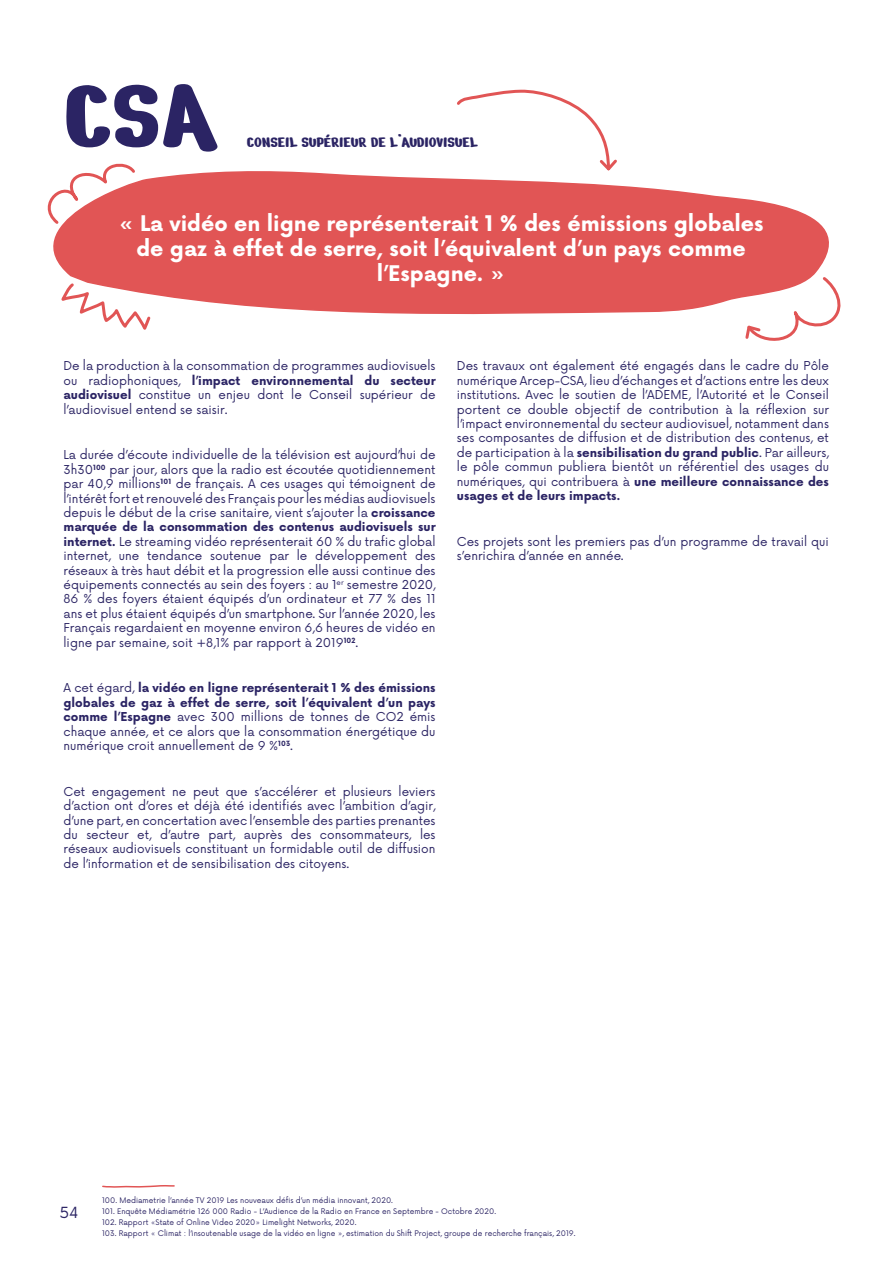
<style>
.page{position:relative;width:893px;height:1263px;background:#fff}
.page>*{position:absolute;margin:0;border:0;box-sizing:border-box;transform-origin:0 0}
.t1{font:108px "Nerko One";color:#2b2464}
.t2{font:700 21px/25.2px "Now Alt";color:#fff;text-align:center}
.t3{font:16.5px "Nerko One";letter-spacing:-.01em;color:#2b2464}
.t4{font:15px "Now Alt";color:#2b2464}
.t5{font:12px/14.4px "Now Alt";color:#2b2464;text-align:justify}
.t6{font:7.5px/11.1px "Now Alt";color:#2b2464}
.s1{font-weight:700}
</style>
<div class="page">
<svg style="left:53px;top:171px;width:674px;height:144px;background:#e36464"></svg>
<svg style="left:47px;top:163px;width:91px;height:64px"></svg>
<svg style="left:454px;top:89px;width:166px;height:84px"></svg>
<svg style="left:57px;top:281px;width:96px;height:49px"></svg>
<svg style="left:727px;top:197px;width:114px;height:144px"></svg>
<svg style="left:102px;top:1185px;width:73px;height:3px"></svg>
<h1 class="t1" style="left:64px;top:46px;width:157px">CSA</h1>
<h3 class="t3" style="left:247px;top:132px;width:233px">CONSEIL SUPÉRIEUR DE L’AUDIOVISUEL</h3>
<h2 class="t2" style="left:118px;top:210px;width:647px">« La vidéo en ligne représenterait 1 % des émissions globales de gaz à effet de serre, soit l’équivalent d’un pays comme l’Espagne. »</h2>
<p class="t5" style="left:64px;top:358px;width:374px">De la production à la consommation de programmes audiovisuels ou radiophoniques, <span class="s1">l’impact environnemental du secteur audiovisuel</span> constitue un enjeu dont le Conseil supérieur de l’audiovisuel entend se saisir.</p>
<p class="t5" style="left:64px;top:447px;width:374px">La durée d’écoute individuelle de la télévision est aujourd’hui de 3h30<sup>100</sup> par jour, alors que la radio est écoutée quotidiennement par 40,9 millions<sup>101</sup> de français. A ces usages qui témoignent de l’intérêt fort et renouvelé des Français pour les médias audiovisuels depuis le début de la crise sanitaire, vient s’ajouter la <span class="s1">croissance marquée de la consommation des contenus audiovisuels sur internet.</span> Le streaming vidéo représenterait 60 % du trafic global internet, une tendance soutenue par le développement des réseaux à très haut débit et la progression elle aussi continue des équipements connectés au sein des foyers : au 1<sup>er</sup> semestre 2020, 86 % des foyers étaient équipés d’un ordinateur et 77 % des 11 ans et plus étaient équipés d’un smartphone. Sur l’année 2020, les Français regardaient en moyenne environ 6,6 heures de vidéo en ligne par semaine, soit +8,1% par rapport à 2019<sup>102</sup>.</p>
<p class="t5" style="left:64px;top:680px;width:374px">A cet égard, <span class="s1">la vidéo en ligne représenterait 1 % des émissions globales de gaz à effet de serre, soit l’équivalent d’un pays comme l’Espagne</span> avec 300 millions de tonnes de CO2 émis chaque année, et ce alors que la consommation énergétique du numérique croit annuellement de 9 %<sup>103</sup>.</p>
<p class="t5" style="left:64px;top:783px;width:374px">Cet engagement ne peut que s’accélérer et plusieurs leviers d’action ont d’ores et déjà été identifiés avec l’ambition d’agir, d’une part, en concertation avec l’ensemble des parties prenantes du secteur et, d’autre part, auprès des consommateurs, les réseaux audiovisuels constituant un formidable outil de diffusion de l’information et de sensibilisation des citoyens.</p>
<p class="t5" style="left:457px;top:358px;width:374px">Des travaux ont également été engagés dans le cadre du Pôle numérique Arcep-CSA, lieu d’échanges et d’actions entre les deux institutions. Avec le soutien de l’ADEME, l’Autorité et le Conseil portent ce double objectif de contribution à la réflexion sur l’impact environnemental du secteur audiovisuel, notamment dans ses composantes de diffusion et de distribution des contenus, et de participation à la <span class="s1">sensibilisation du grand public</span>. Par ailleurs, le pôle commun publiera bientôt un référentiel des usages du numériques, qui contribuera à <span class="s1">une meilleure connaissance des usages et de leurs impacts.</span></p>
<p class="t5" style="left:457px;top:533px;width:374px">Ces projets sont les premiers pas d’un programme de travail qui s’enrichira d’année en année.</p>
<p class="t4" style="left:60px;top:1200px;width:20px">54</p>
<p class="t6" style="left:102px;top:1194px;width:475px">100. Mediametrie l’année TV 2019 Les nouveaux défis d’un média innovant, 2020.<br>101. Enquête Médiamétrie 126 000 Radio - L’Audience de la Radio en France en Septembre - Octobre 2020.<br>102. Rapport «State of Online Video 2020» Limelight Networks, 2020.<br>103. Rapport « Climat : l’insoutenable usage de la vidéo en ligne », estimation du Shift Project, groupe de recherche français, 2019.</p>
</div>
